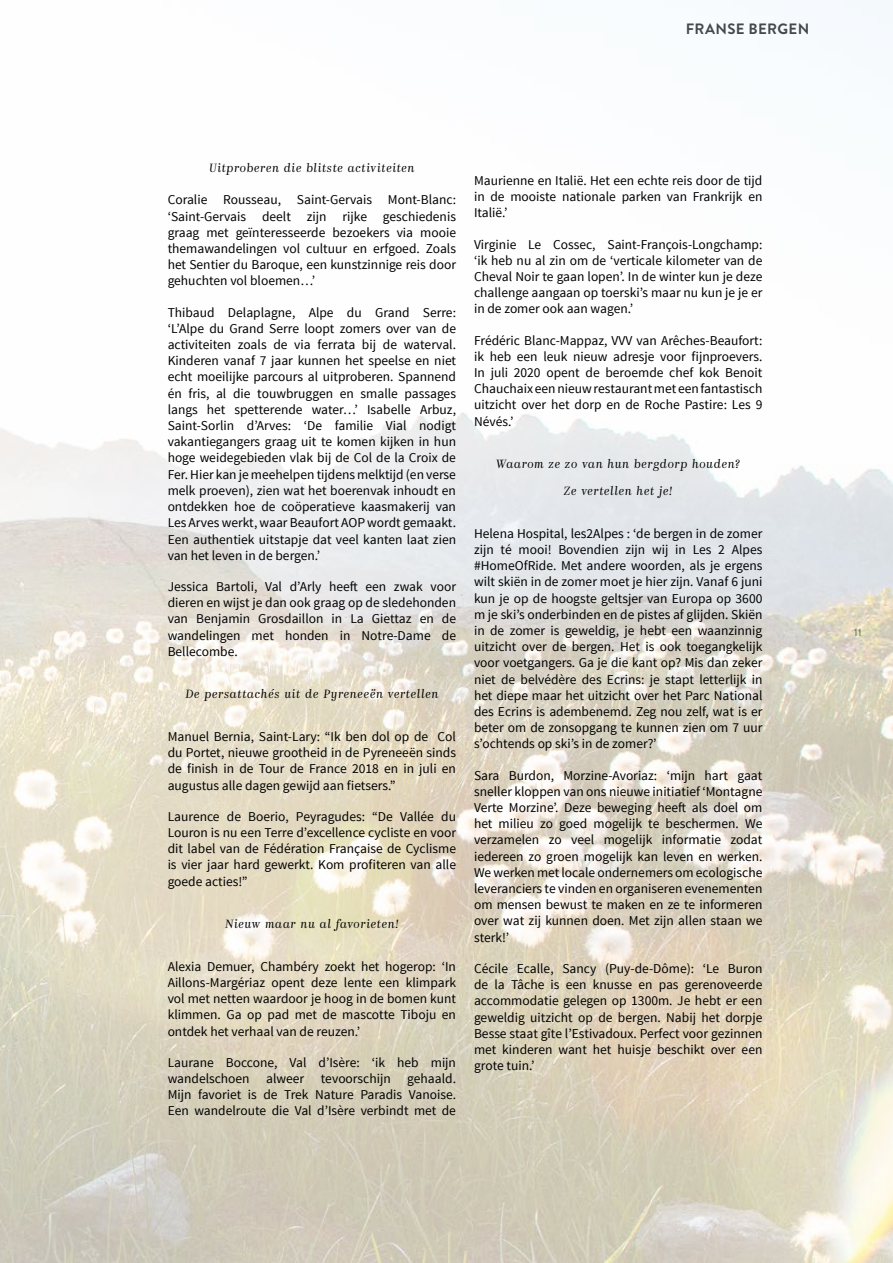
<style>
.page{position:relative;width:893px;height:1263px;background:#fff}
.page>*{position:absolute;margin:0;border:0;box-sizing:border-box;transform-origin:0 0}
.t1{font:700 15px "Brandon Grotesque";letter-spacing:.025em;color:#000}
.t2{font:13.5px/16.2px "Source Sans Pro";color:#000;text-align:justify}
.t3{font:italic 300 12px "Kazimir";letter-spacing:.05em;color:#000}
.t4{font:300 10.5px "Pragmatica";color:#48484a}
</style>
<div class="page">
<img style="left:0;top:0;width:893px;height:1263px">
<p class="t1" style="left:686px;top:18px;width:125px">FRANSE BERGEN</p>
<p class="t3" style="left:209px;top:161px;width:207px">Uitproberen die blitste activiteiten</p>
<p class="t2" style="left:168px;top:192px;width:290px">Coralie Rousseau, Saint-Gervais Mont-Blanc: ‘Saint-Gervais deelt zijn rijke geschiedenis graag met geïnteresseerde bezoekers via mooie themawandelingen vol cultuur en erfgoed. Zoals het Sentier du Baroque, een kunstzinnige reis door gehuchten vol bloemen…’</p>
<p class="t2" style="left:168px;top:304px;width:290px">Thibaud Delaplagne, Alpe du Grand Serre: ‘L’Alpe du Grand Serre loopt zomers over van de activiteiten zoals de via ferrata bij de waterval.<br>Kinderen vanaf 7 jaar kunnen het speelse en niet echt moeilijke parcours al uitproberen. Spannend én fris, al die touwbruggen en smalle passages langs het spetterende water…’ Isabelle Arbuz, Saint-Sorlin d’Arves: ‘De familie Vial nodigt vakantiegangers graag uit te komen kijken in hun hoge weidegebieden vlak bij de Col de la Croix de Fer. Hier kan je meehelpen tijdens melktijd (en verse melk proeven), zien wat het boerenvak inhoudt en ontdekken hoe de coöperatieve kaasmakerij van Les Arves werkt, waar Beaufort AOP wordt gemaakt.<br>Een authentiek uitstapje dat veel kanten laat zien van het leven in de bergen.’</p>
<p class="t2" style="left:168px;top:578px;width:290px">Jessica Bartoli, Val d’Arly heeft een zwak voor dieren en wijst je dan ook graag op de sledehonden van Benjamin Grosdaillon in La Giettaz en de wandelingen met honden in Notre-Dame de Bellecombe.</p>
<p class="t3" style="left:185px;top:686px;width:255px">De persattachés uit de Pyreneeën vertellen</p>
<p class="t2" style="left:168px;top:728px;width:290px">Manuel Bernia, Saint-Lary: “Ik ben dol op de Col du Portet, nieuwe grootheid in de Pyreneeën sinds de finish in de Tour de France 2018 en in juli en augustus alle dagen gewijd aan fietsers.”</p>
<p class="t2" style="left:168px;top:808px;width:290px">Laurence de Boerio, Peyragudes: “De Vallée du Louron is nu een Terre d’excellence cycliste en voor dit label van de Fédération Française de Cyclisme is vier jaar hard gewerkt. Kom profiteren van alle goede acties!”</p>
<p class="t3" style="left:225px;top:916px;width:175px">Nieuw maar nu al favorieten!</p>
<p class="t2" style="left:168px;top:958px;width:290px">Alexia Demuer, Chambéry zoekt het hogerop: ‘In Aillons-Margériaz opent deze lente een klimpark vol met netten waardoor je hoog in de bomen kunt klimmen. Ga op pad met de mascotte Tiboju en ontdek het verhaal van de reuzen.’</p>
<p class="t2" style="left:168px;top:1054px;width:290px">Laurane Boccone, Val d’Isère: ‘ik heb mijn wandelschoen alweer tevoorschijn gehaald.<br>Mijn favoriet is de Trek Nature Paradis Vanoise.<br>Een wandelroute die Val d’Isère verbindt met de</p>
<p class="t2" style="left:474px;top:173px;width:290px">Maurienne en Italië. Het een echte reis door de tijd in de mooiste nationale parken van Frankrijk en Italië.’</p>
<p class="t2" style="left:474px;top:236px;width:290px">Virginie Le Cossec, Saint-François-Longchamp: ‘ik heb nu al zin om de ‘verticale kilometer van de Cheval Noir te gaan lopen’. In de winter kun je deze challenge aangaan op toerski’s maar nu kun je je er in de zomer ook aan wagen.’</p>
<p class="t2" style="left:474px;top:332px;width:290px">Frédéric Blanc-Mappaz, VVV van Arêches-Beaufort: ik heb een leuk nieuw adresje voor fijnproevers.<br>In juli 2020 opent de beroemde chef kok Benoit Chauchaix een nieuw restaurant met een fantastisch uitzicht over het dorp en de Roche Pastire: Les 9<br>Névés.’</p>
<p class="t3" style="left:496px;top:456px;width:245px">Waarom ze zo van hun bergdorp houden?</p>
<p class="t3" style="left:564px;top:483px;width:110px">Ze vertellen het je!</p>
<p class="t2" style="left:474px;top:525px;width:290px">Helena Hospital, les2Alpes : ‘de bergen in de zomer zijn té mooi! Bovendien zijn wij in Les 2 Alpes #HomeOfRide. Met andere woorden, als je ergens wilt skiën in de zomer moet je hier zijn. Vanaf 6 juni kun je op de hoogste geltsjer van Europa op 3600 m je ski’s onderbinden en de pistes af glijden. Skiën in de zomer is geweldig, je hebt een waanzinnig uitzicht over de bergen. Het is ook toegangkelijk voor voetgangers. Ga je die kant op? Mis dan zeker niet de belvédère des Ecrins: je stapt letterlijk in het diepe maar het uitzicht over het Parc National des Ecrins is adembenemd. Zeg nou zelf, wat is er beter om de zonsopgang te kunnen zien om 7 uur s’ochtends op ski’s in de zomer?’</p>
<p class="t2" style="left:474px;top:767px;width:290px">Sara Burdon, Morzine-Avoriaz: ‘mijn hart gaat sneller kloppen van ons nieuwe initiatief ‘Montagne Verte Morzine’. Deze beweging heeft als doel om het milieu zo goed mogelijk te beschermen. We verzamelen zo veel mogelijk informatie zodat iedereen zo groen mogelijk kan leven en werken.<br>We werken met locale ondernemers om ecologische leveranciers te vinden en organiseren evenementen om mensen bewust te maken en ze te informeren over wat zij kunnen doen. Met zijn allen staan we sterk!’</p>
<p class="t2" style="left:474px;top:960px;width:290px">Cécile Ecalle, Sancy (Puy-de-Dôme): ‘Le Buron de la Tâche is een knusse en pas gerenoveerde accommodatie gelegen op 1300m. Je hebt er een geweldig uitzicht op de bergen. Nabij het dorpje Besse staat gîte l’Estivadoux. Perfect voor gezinnen met kinderen want het huisje beschikt over een grote tuin.’</p>
<p class="t4" style="left:852px;top:625px;width:12px">11</p>
</div>
